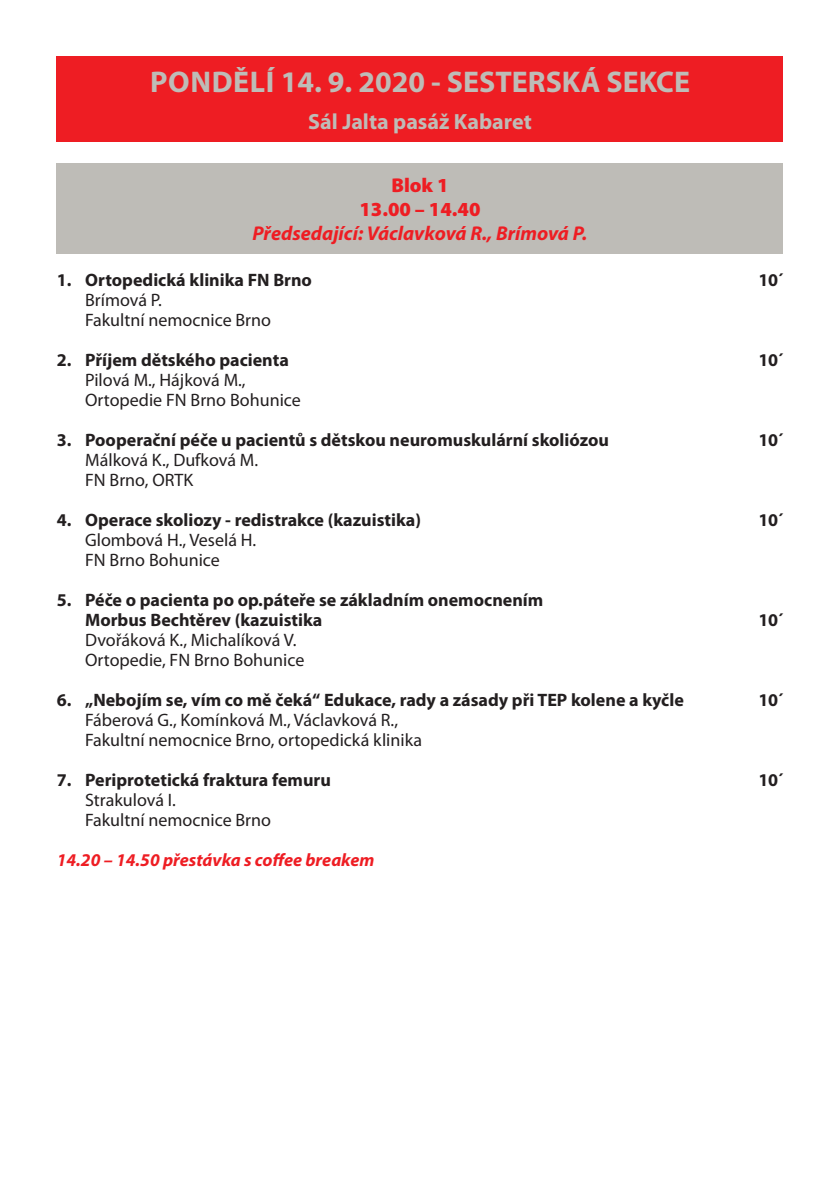
<style>
.page{position:relative;width:840px;height:1191px;background:#fff}
.page>*{position:absolute;margin:0;border:0;box-sizing:border-box;transform-origin:0 0}
.t1{font:700 30px "Myriad Pro";color:#bebcb7}
.t2{font:700 22px "Myriad Pro";color:#bebcb7}
.t3{font:italic 700 20px "Myriad Pro";color:#ee1d23}
.t4{font:900 20px/24px "Myriad Pro";color:#ee1d23;text-align:center}
.t5{font:700 18px/20px "Myriad Pro";color:#231f20}
.t6{font:18px/20px "Myriad Pro";color:#231f20}
.t7{font:italic 700 18px "Myriad Pro";color:#ee1d23}
</style>
<div class="page">
<div style="left:57px;top:57px;width:725px;height:85px;background:#ee1d23"></div>
<div style="left:57px;top:163px;width:725px;height:91px;background:#bebcb7"></div>
<h1 class="t1" style="left:150px;top:62px;width:541px">PONDĚLÍ 14. 9. 2020 - SESTERSKÁ SEKCE</h1>
<p class="t2" style="left:308px;top:108px;width:225px">Sál Jalta pasáž Kabaret</p>
<p class="t4" style="left:359px;top:173px;width:122px">Blok 1<br>13.00 – 14.40</p>
<p class="t3" style="left:252px;top:220px;width:336px">Předsedající: Václavková R., Brímová P.</p>
<p class="t5" style="left:57px;top:269px;width:257px">1. Ortopedická klinika FN Brno</p>
<p class="t5" style="left:758px;top:269px;width:26px">10´</p>
<p class="t6" style="left:85px;top:290px;width:187px">Brímová P.<br>Fakultní nemocnice Brno</p>
<p class="t5" style="left:57px;top:349px;width:233px">2. Příjem dětského pacienta</p>
<p class="t5" style="left:758px;top:349px;width:26px">10´</p>
<p class="t6" style="left:85px;top:370px;width:217px">Pilová M., Hájková M.,<br>Ortopedie FN Brno Bohunice</p>
<p class="t5" style="left:57px;top:429px;width:553px">3. Pooperační péče u pacientů s dětskou neuromuskulární skoliózou</p>
<p class="t5" style="left:758px;top:429px;width:26px">10´</p>
<p class="t6" style="left:85px;top:450px;width:174px">Málková K., Dufková M.<br>FN Brno, ORTK</p>
<p class="t5" style="left:57px;top:509px;width:365px">4. Operace skoliozy - redistrakce (kazuistika)</p>
<p class="t5" style="left:758px;top:509px;width:26px">10´</p>
<p class="t6" style="left:85px;top:530px;width:173px">Glombová H., Veselá H.<br>FN Brno Bohunice</p>
<p class="t5" style="left:85px;top:589px;width:459px;text-indent:-28px">5. Péče o pacienta po op.páteře se základním onemocnením<br>Morbus Bechtěrev (kazuistika</p>
<p class="t5" style="left:758px;top:609px;width:26px">10´</p>
<p class="t6" style="left:85px;top:630px;width:221px">Dvořáková K., Michalíková V.<br>Ortopedie, FN Brno Bohunice</p>
<p class="t5" style="left:57px;top:689px;width:628px">6. „Nebojím se, vím co mě čeká“ Edukace, rady a zásady při TEP kolene a kyčle</p>
<p class="t5" style="left:758px;top:689px;width:26px">10´</p>
<p class="t6" style="left:85px;top:710px;width:338px">Fáberová G., Komínková M., Václavková R.,<br>Fakultní nemocnice Brno, ortopedická klinika</p>
<p class="t5" style="left:57px;top:769px;width:275px">7. Periprotetická fraktura femuru</p>
<p class="t5" style="left:758px;top:769px;width:26px">10´</p>
<p class="t6" style="left:85px;top:790px;width:187px">Strakulová I.<br>Fakultní nemocnice Brno</p>
<p class="t7" style="left:57px;top:848px;width:319px">14.20 – 14.50 přestávka s coffee breakem</p>
</div>
